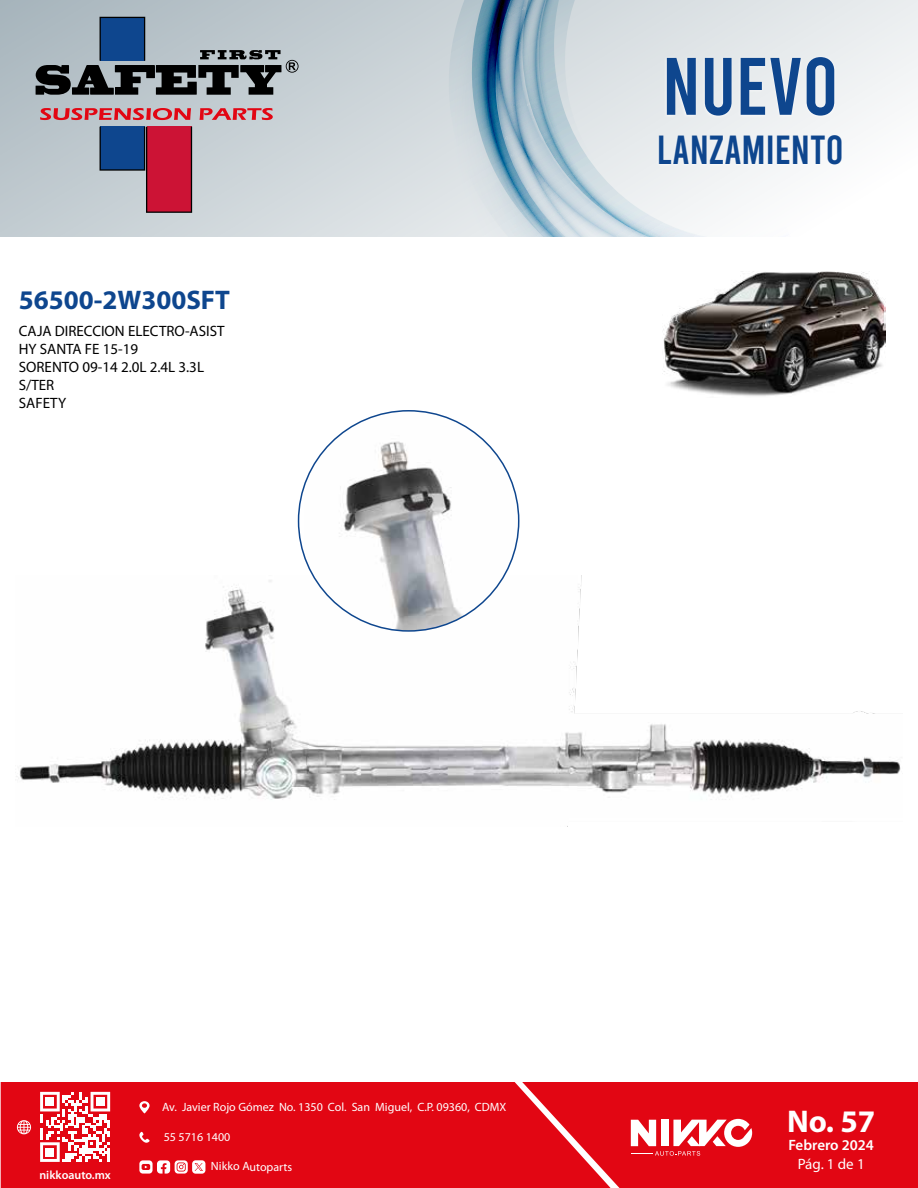
<style>
.page{position:relative;width:918px;height:1188px;background:#fff}
.page>*{position:absolute;margin:0;border:0;box-sizing:border-box;transform-origin:0 0}
.t1{font:81.3px "Bebas";color:#0e468e}
.t2{font:40.65px "Bebas";color:#0e468e}
.t3{font:700 31.5px "Myriad Pro";color:#fff}
.t4{font:700 27px "Myriad Pro";color:#0e468e}
.t5{font:15px/18px "Myriad Pro";color:#000}
.t6{font:600 15px "Myriad Pro";color:#fff}
.t7{font:15px "Myriad Pro";color:#fff}
.t8{font:12px "Myriad Pro";color:#fff}
.t9{font:600 12px "Myriad Pro";color:#fff}
</style>
<div class="page">
<svg style="left:0;top:0;width:918px;height:237px;background:#cfd7db"></svg>
<svg style="left:831px;top:0;width:21px;height:237px"></svg>
<svg style="left:449px;top:0;width:74px;height:237px;background:#9cb5c5"></svg>
<svg style="left:523px;top:0;width:308px;height:237px"></svg>
<div style="left:1px;top:1082px;width:521px;height:106px;background:#e20613"></div>
<svg style="left:40px;top:1092px;width:70px;height:70px"></svg>
<div style="left:46px;top:1097px;width:8px;height:9px;background:#fff"></div>
<div style="left:96px;top:1097px;width:9px;height:9px;background:#fff"></div>
<div style="left:46px;top:1148px;width:8px;height:8px;background:#fff"></div>
<svg style="left:17px;top:1120px;width:14px;height:14px"></svg>
<svg style="left:139px;top:1101px;width:11px;height:12px"></svg>
<svg style="left:139px;top:1132px;width:11px;height:11px"></svg>
<svg style="left:139px;top:1160px;width:66px;height:14px"></svg>
<svg style="left:522px;top:1082px;width:396px;height:106px;background:#e41723"></svg>
<img style="left:653px;top:42px;width:195px;height:132px">
<img style="left:16px;top:576px;width:885px;height:224px">
<img style="left:305px;top:411px;width:213px;height:220px">
<svg style="left:40px;top:108px;width:151px;height:12px;background:#ce656e"></svg>
<svg style="left:200px;top:108px;width:73px;height:12px"></svg>
<svg style="left:100px;top:127px;width:92px;height:86px;background:#934c6e"></svg>
<svg style="left:36px;top:17px;width:263px;height:78px;background:#79858f"></svg>
<img style="left:663px;top:272px;width:223px;height:124px">
<h3 class="t4" style="left:19px;top:282px;width:213px">56500-2W300SFT</h3>
<p class="t5" style="left:19px;top:322px;width:207px">CAJA DIRECCION ELECTRO-ASIST<br>HY SANTA FE 15-19<br>SORENTO 09-14 2.0L 2.4L 3.3L<br>S/TER<br>SAFETY</p>
<h1 class="t1" style="left:662px;top:46px;width:178px">NUEVO</h1>
<h2 class="t2" style="left:657px;top:129px;width:188px">LANZAMIENTO</h2>
<p class="t9" style="left:39px;top:1167px;width:73px">nikkoauto.mx</p>
<p class="t8" style="left:162px;top:1099px;width:346px">Av. Javier Rojo Gómez No. 1350 Col. San Miguel, C.P. 09360, CDMX</p>
<p class="t8" style="left:164px;top:1129px;width:68px">55 5716 1400</p>
<p class="t8" style="left:211px;top:1159px;width:83px">Nikko Autoparts</p>
<h3 class="t3" style="left:787px;top:1101px;width:90px">No. 57</h3>
<p class="t6" style="left:788px;top:1136px;width:87px">Febrero 2024</p>
<p class="t7" style="left:798px;top:1155px;width:68px">Pág. 1 de 1</p>
</div>
